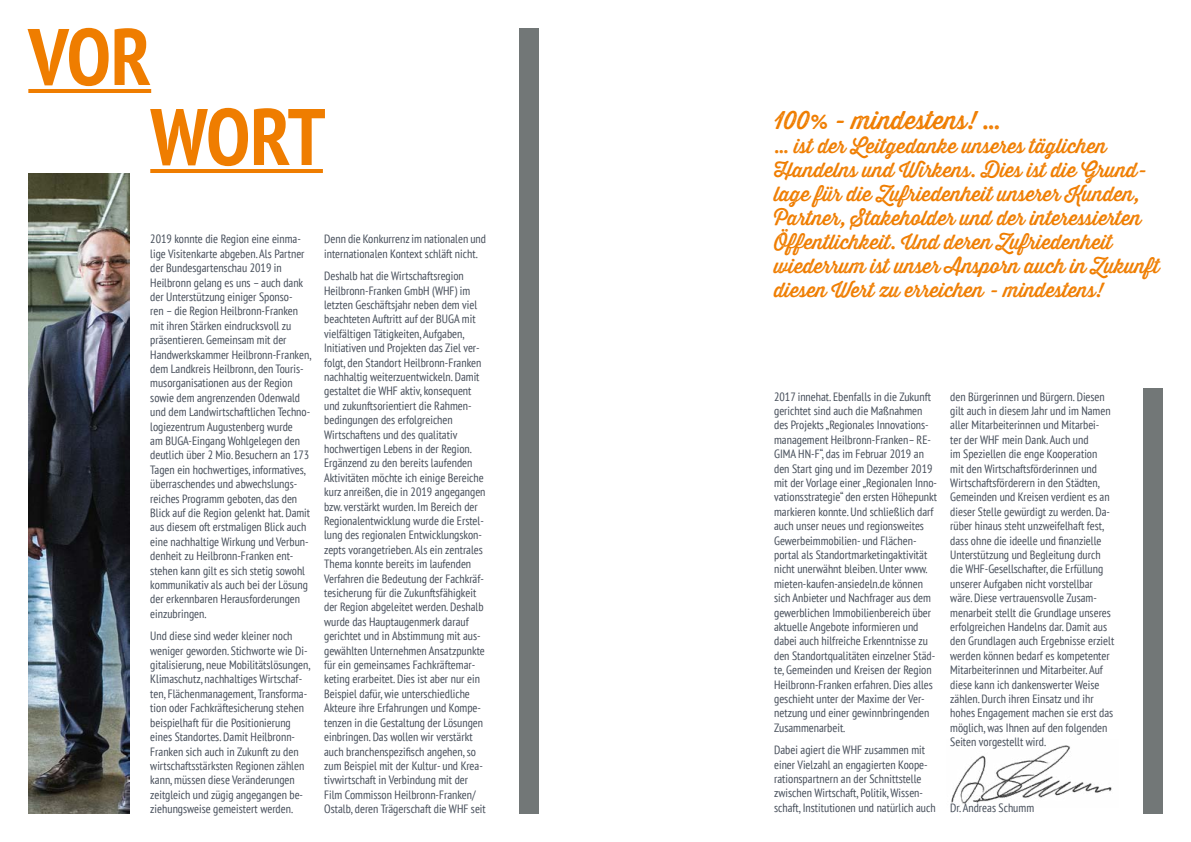
<style>
.page{position:relative;width:1191px;height:842px;background:#fff}
.page>*{position:absolute;margin:0;border:0;box-sizing:border-box;transform-origin:0 0}
.t1{font:700 condensed 80px/80px "PT Sans";letter-spacing:-.02em;color:#ef7d00}
.t2{font:25px "Thirsty Rough Reg One";color:#ef7d00}
.t3{font:20px/24px "Thirsty Rough Reg One";color:#ef7d00}
.t4{font:condensed 12px/14.4px "PT Sans";color:#454d59}
</style>
<div class="page">
<hr style="left:28px;top:89px;width:123px;height:4px;background:#ef7d00">
<hr style="left:150px;top:169px;width:173px;height:4px;background:#ef7d00">
<div style="left:519px;top:28px;width:20px;height:786px;background:#727777"></div>
<div style="left:1142px;top:388px;width:20px;height:426px;background:#727777"></div>
<img style="left:28px;top:173px;width:101px;height:641px">
<img style="left:951px;top:745px;width:161px;height:59px">
<h1 class="t1" style="left:150px;top:16px;width:177px;text-indent:-122px">VOR<br>WORT</h1>
<p class="t4" style="left:150px;top:232px;width:163px">2019 konnte die Region eine einma&shy;lige Visitenkarte abgeben. Als Partner der Bundesgartenschau 2019 in Heilbronn gelang es uns – auch dank der Unterstützung einiger Sponso-<br>ren – die Region Heilbronn-Franken mit ihren Stärken eindrucksvoll zu präsentieren. Gemeinsam mit der Handwerkskammer Heilbronn-Franken, dem Landkreis Heilbronn, den Touris&shy;musorganisationen aus der Region sowie dem angrenzenden Odenwald und dem Landwirtschaftlichen Techno&shy;logiezentrum Augustenberg wurde<br>am BUGA-Eingang Wohlgelegen den deutlich über 2 Mio. Besuchern an 173<br>Tagen ein hochwertiges, informatives, überraschendes und abwechslungs&shy;reiches Programm geboten, das den Blick auf die Region gelenkt hat. Damit aus diesem oft erstmaligen Blick auch eine nachhaltige Wirkung und Verbun&shy;denheit zu Heilbronn-Franken ent&shy;stehen kann gilt es sich stetig sowohl kommunikativ als auch bei der Lösung der erkennbaren Herausforderungen einzubringen.</p>
<p class="t4" style="left:150px;top:629px;width:162px">Und diese sind weder kleiner noch weniger geworden. Stichworte wie Di&shy;gitalisierung, neue Mobilitätslösungen, Klimaschutz, nachhaltiges Wirtschaf&shy;ten, Flächenmanagement, Transforma&shy;tion oder Fachkräftesicherung stehen beispielhaft für die Positionierung eines Standortes. Damit Heilbronn-Franken sich auch in Zukunft zu den wirtschaftsstärksten Regionen zählen kann, müssen diese Veränderungen zeitgleich und zügig angegangen be&shy;ziehungsweise gemeistert werden.</p>
<p class="t4" style="left:324px;top:232px;width:163px">Denn die Konkurrenz im nationalen und internationalen Kontext schläft nicht.</p>
<p class="t4" style="left:324px;top:269px;width:163px">Deshalb hat die Wirtschaftsregion Heilbronn-Franken GmbH (WHF) im letzten Geschäftsjahr neben dem viel beachteten Auftritt auf der BUGA mit vielfältigen Tätigkeiten, Aufgaben, Initiativen und Projekten das Ziel ver&shy;folgt, den Standort Heilbronn-Franken nachhaltig weiterzuentwickeln. Damit gestaltet die WHF aktiv, konsequent und zukunftsorientiert die Rahmen&shy;bedingungen des erfolgreichen Wirtschaftens und des qualitativ hochwertigen Lebens in der Region.<br>Ergänzend zu den bereits laufenden Aktivitäten möchte ich einige Bereiche kurz anreißen, die in 2019 angegangen bzw. verstärkt wurden. Im Bereich der Regionalentwicklung wurde die Erstel&shy;lung des regionalen Entwicklungskon&shy;zepts vorangetrieben. Als ein zentrales Thema konnte bereits im laufenden Verfahren die Bedeutung der Fachkräf&shy;tesicherung für die Zukunftsfähigkeit der Region abgeleitet werden. Deshalb wurde das Hauptaugenmerk darauf gerichtet und in Abstimmung mit aus&shy;gewählten Unternehmen Ansatzpunkte für ein gemeinsames Fachkräftemar&shy;keting erarbeitet. Dies ist aber nur ein Beispiel dafür, wie unterschiedliche Akteure ihre Erfahrungen und Kompe&shy;tenzen in die Gestaltung der Lösungen einbringen. Das wollen wir verstärkt auch branchenspezifisch angehen, so zum Beispiel mit der Kultur- und Krea&shy;tivwirtschaft in Verbindung mit der Film Commisson Heilbronn-Franken/ Ostalb, deren Trägerschaft die WHF seit</p>
<h2 class="t2" style="left:774px;top:101px;width:228px">100% - mindestens! …</h2>
<p class="t3" style="left:774px;top:134px;width:387px">… ist der Leitgedanke unseres täglichen Handelns und Wirkens. Dies ist die Grund&shy;lage für die Zufriedenheit unserer Kunden, Partner, Stakeholder und der interessierten Öffentlichkeit. Und deren Zufriedenheit wiederrum ist unser Ansporn auch in Zukunft diesen Wert zu erreichen - mindestens!</p>
<p class="t4" style="left:774px;top:389px;width:164px">2017 innehat. Ebenfalls in die Zukunft gerichtet sind auch die Maßnahmen des Projekts „Regionales Innovations&shy;management Heilbronn-Franken– RE-GIMA HN-F“, das im Februar 2019 an den Start ging und im Dezember 2019 mit der Vorlage einer „Regionalen Inno&shy;vationsstrategie“ den ersten Höhepunkt markieren konnte. Und schließlich darf auch unser neues und regionsweites Gewerbeimmobilien- und Flächen&shy;portal als Standortmarketingaktivität nicht unerwähnt bleiben. Unter www. mieten-kaufen-ansiedeln.de können sich Anbieter und Nachfrager aus dem gewerblichen Immobilienbereich über aktuelle Angebote informieren und dabei auch hilfreiche Erkenntnisse zu den Standortqualitäten einzelner Städ&shy;te, Gemeinden und Kreisen der Region Heilbronn-Franken erfahren. Dies alles geschieht unter der Maxime der Ver&shy;netzung und einer gewinnbringenden Zusammenarbeit.</p>
<p class="t4" style="left:774px;top:742px;width:163px">Dabei agiert die WHF zusammen mit einer Vielzahl an engagierten Koope&shy;rationspartnern an der Schnittstelle zwischen Wirtschaft, Politik, Wissen&shy;schaft, Institutionen und natürlich auch</p>
<p class="t4" style="left:950px;top:389px;width:165px">den Bürgerinnen und Bürgern. Diesen gilt auch in diesem Jahr und im Namen aller Mitarbeiterinnen und Mitarbei-<br>ter der WHF mein Dank. Auch und<br>im Speziellen die enge Kooperation<br>mit den Wirtschaftsförderinnen und Wirtschaftsförderern in den Städten, Gemeinden und Kreisen verdient es an dieser Stelle gewürdigt zu werden. Da&shy;rüber hinaus steht unzweifelhaft fest, dass ohne die ideelle und finanzielle Unterstützung und Begleitung durch die WHF-Gesellschafter, die Erfüllung unserer Aufgaben nicht vorstellbar wäre. Diese vertrauensvolle Zusam&shy;menarbeit stellt die Grundlage unseres erfolgreichen Handelns dar. Damit aus den Grundlagen auch Ergebnisse erzielt werden können bedarf es kompetenter Mitarbeiterinnen und Mitarbeiter. Auf diese kann ich dankenswerter Weise zählen. Durch ihren Einsatz und ihr hohes Engagement machen sie erst das möglich, was Ihnen auf den folgenden Seiten vorgestellt wird.</p>
<p class="t4" style="left:950px;top:800px;width:85px">Dr. Andreas Schumm</p>
</div>
